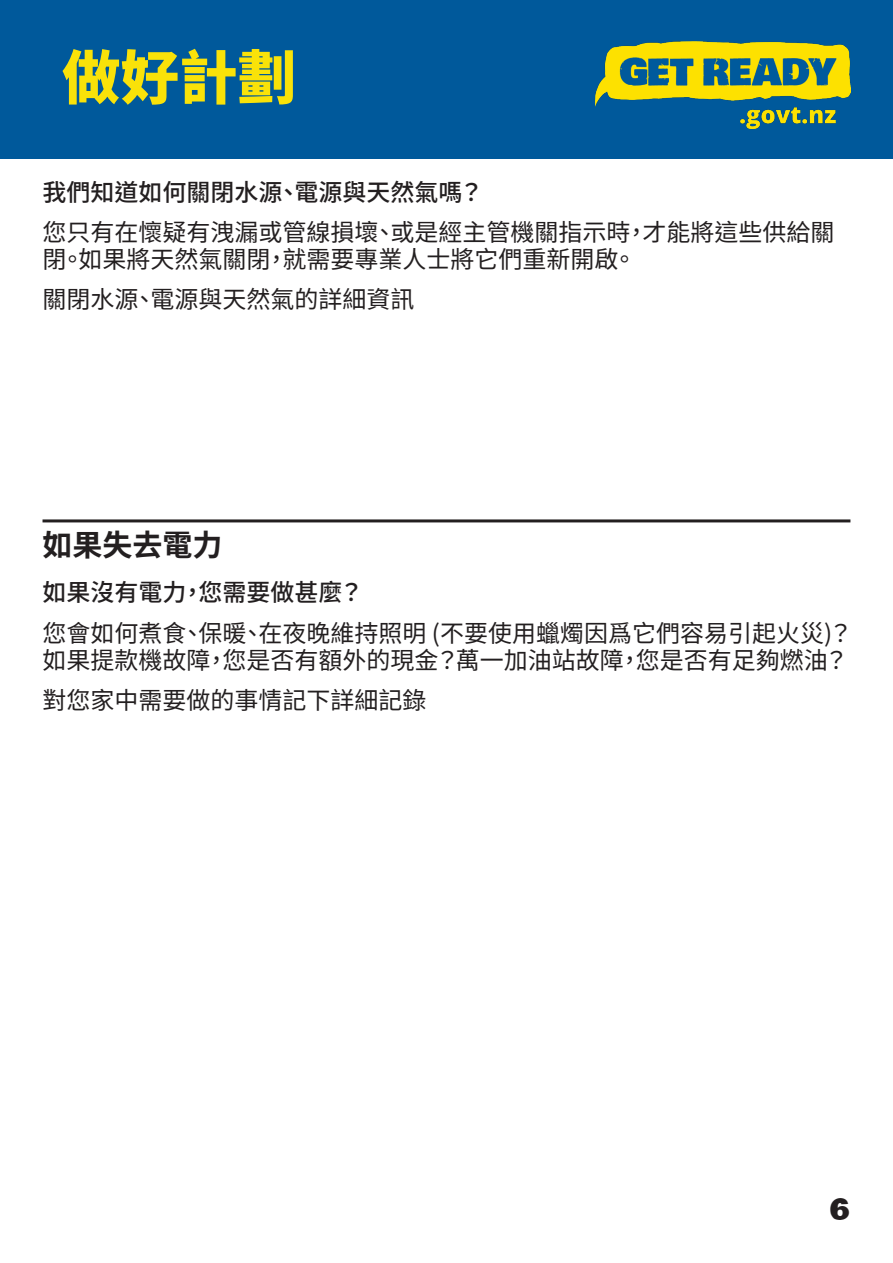
<style>
.page{position:relative;width:893px;height:1263px;background:#fff}
.page>*{position:absolute;margin:0;border:0;box-sizing:border-box;transform-origin:0 0}
.t1{font:800 58.5px "Source Han Sans TW";color:#f9e209}
.t2{font:700 30px "Source Han Sans TW";color:#231f20}
.t3{font:24px/27px "Source Han Sans TW";color:#231f20}
.t4{font:500 24px "Source Han Sans TW";color:#231f20}
.t5{font:24px "Bowlby One NZ Regular";color:#231f20}
.s1{font-family:"Source Han Sans CN"}
</style>
<div class="page">
<div style="left:0;top:0;width:893px;height:159px;background:#00599b"></div>
<img style="left:595px;top:42px;width:255px;height:86px">
<hr style="left:43px;top:519px;width:807px;height:3px;background:#231f20">
<h1 class="t1" style="left:62px;top:45px;width:235px">做好計劃</h1>
<h3 class="t4" style="left:43px;top:178px;width:442px">我們知道如何關閉水源、電源與天然氣嗎？</h3>
<p class="t3" style="left:43px;top:219px;width:794px">您只有在懷疑有洩漏或管線損壞、或是經主管機關指示時，才能將這些供給關閉。如果將天然氣關閉，就需要專業人士將它們重新開啟。</p>
<p class="t3" style="left:43px;top:286px;width:374px">關閉水源、電源與天然氣的詳細資訊</p>
<h2 class="t2" style="left:43px;top:528px;width:182px">如果失去電力</h2>
<h3 class="t4" style="left:43px;top:579px;width:322px">如果沒有電力，您需要做甚麼？</h3>
<p class="t3" style="left:43px;top:620px;width:812px">您會如何煮食、保暖、在夜晚維持照明 (不要使用蠟燭因<span class="s1">爲</span>它們容易引起火災)？如果提款機故障，您是否有額外的現金？萬一加油站故障，您是否有足夠燃油？</p>
<p class="t3" style="left:43px;top:687px;width:386px">對您家中需要做的事情記下詳細記錄</p>
<p class="t5" style="left:831px;top:1190px;width:21px">6</p>
</div>
